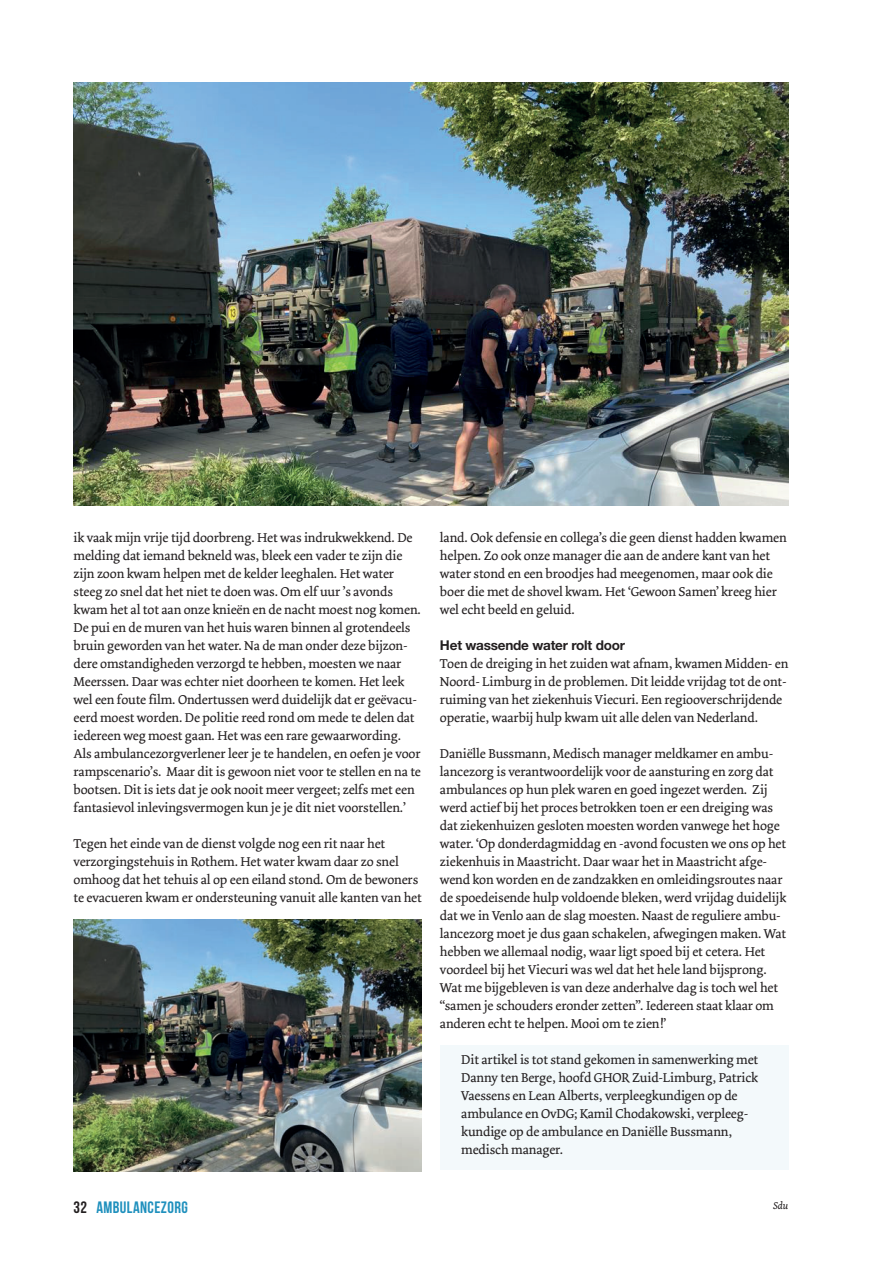
<style>
.page{position:relative;width:896px;height:1266px;background:#fff}
.page>*{position:absolute;margin:0;border:0;box-sizing:border-box;transform-origin:0 0}
.t1{font:16.5px "Bebas Neue";letter-spacing:.025em;color:#1f90bd}
.t2{font:13.5px/18px "Dolly";letter-spacing:-.01em;color:#231f20}
.t3{font:700 13.5px "Helvetica Neue LT Std";letter-spacing:-.015em;color:#231f20}
.t4{font:italic 10.5px "Dolly";color:#231f20}
.s1{color:#231f20}
</style>
<div class="page">
<div style="left:440px;top:1045px;width:348px;height:124px;background:#f3f9fb"></div>
<img style="left:74px;top:83px;width:714px;height:422px">
<img style="left:74px;top:919px;width:347px;height:252px">
<p class="t2" style="left:74px;top:528px;width:349px">ik vaak mijn vrije tijd doorbreng. Het was indrukwekkend. De melding dat iemand bekneld was, bleek een vader te zijn die zijn zoon kwam helpen met de kelder leeghalen. Het water steeg zo snel dat het niet te doen was. Om elf uur ’s avonds kwam het al tot aan onze knieën en de nacht moest nog komen.<br>De pui en de muren van het huis waren binnen al grotendeels bruin geworden van het water. Na de man onder deze bijzon&shy;dere omstandigheden verzorgd te hebben, moesten we naar Meerssen. Daar was echter niet doorheen te komen. Het leek wel een foute film. Ondertussen werd duidelijk dat er geëvacu&shy;eerd moest worden. De politie reed rond om mede te delen dat iedereen weg moest gaan. Het was een rare gewaarwording.<br>Als ambulancezorgverlener leer je te handelen, en oefen je voor rampscenario’s. Maar dit is gewoon niet voor te stellen en na te bootsen. Dit is iets dat je ook nooit meer vergeet; zelfs met een fantasievol inlevingsvermogen kun je je dit niet voorstellen.’</p>
<p class="t2" style="left:74px;top:834px;width:350px">Tegen het einde van de dienst volgde nog een rit naar het verzorgingstehuis in Rothem. Het water kwam daar zo snel omhoog dat het tehuis al op een eiland stond. Om de bewoners te evacueren kwam er ondersteuning vanuit alle kanten van het</p>
<p class="t2" style="left:440px;top:528px;width:348px">land. Ook defensie en collega’s die geen dienst hadden kwamen helpen. Zo ook onze manager die aan de andere kant van het water stond en een broodjes had meegenomen, maar ook die boer die met de shovel kwam. Het ‘Gewoon Samen’ kreeg hier wel echt beeld en geluid.</p>
<p class="t3" style="left:440px;top:636px;width:187px">Het wassende water rolt door</p>
<p class="t2" style="left:440px;top:654px;width:350px">Toen de dreiging in het zuiden wat afnam, kwamen Midden- en Noord- Limburg in de problemen. Dit leidde vrijdag tot de ont&shy;ruiming van het ziekenhuis Viecuri. Een regiooverschrijdende operatie, waarbij hulp kwam uit alle delen van Nederland.</p>
<p class="t2" style="left:440px;top:744px;width:348px">Daniëlle Bussmann, Medisch manager meldkamer en ambu&shy;lancezorg is verantwoordelijk voor de aansturing en zorg dat ambulances op hun plek waren en goed ingezet werden. Zij werd actief bij het proces betrokken toen er een dreiging was dat ziekenhuizen gesloten moesten worden vanwege het hoge water. ‘Op donderdagmiddag en -avond focusten we ons op het ziekenhuis in Maastricht. Daar waar het in Maastricht afge&shy;wend kon worden en de zandzakken en omleidingsroutes naar de spoedeisende hulp voldoende bleken, werd vrijdag duidelijk dat we in Venlo aan de slag moesten. Naast de reguliere ambu&shy;lancezorg moet je dus gaan schakelen, afwegingen maken. Wat hebben we allemaal nodig, waar ligt spoed bij et cetera. Het voordeel bij het Viecuri was wel dat het hele land bijsprong.<br>Wat me bijgebleven is van deze anderhalve dag is toch wel het “samen je schouders eronder zetten”. Iedereen staat klaar om anderen echt te helpen. Mooi om te zien!’</p>
<p class="t2" style="left:461px;top:1050px;width:298px">Dit artikel is tot stand gekomen in samenwerking met Danny ten Berge, hoofd GHOR Zuid-Limburg, Patrick Vaessens en Lean Alberts, verpleegkundigen op de ambulance en OvDG; Kamil Chodakowski, verpleeg&shy;kundige op de ambulance en Daniëlle Bussmann, medisch manager.</p>
<p class="t1" style="left:74px;top:1197px;width:116px"><span class="s1">32</span> AMBULANCEZORG</p>
<p class="t4" style="left:772px;top:1199px;width:17px">Sdu</p>
</div>
